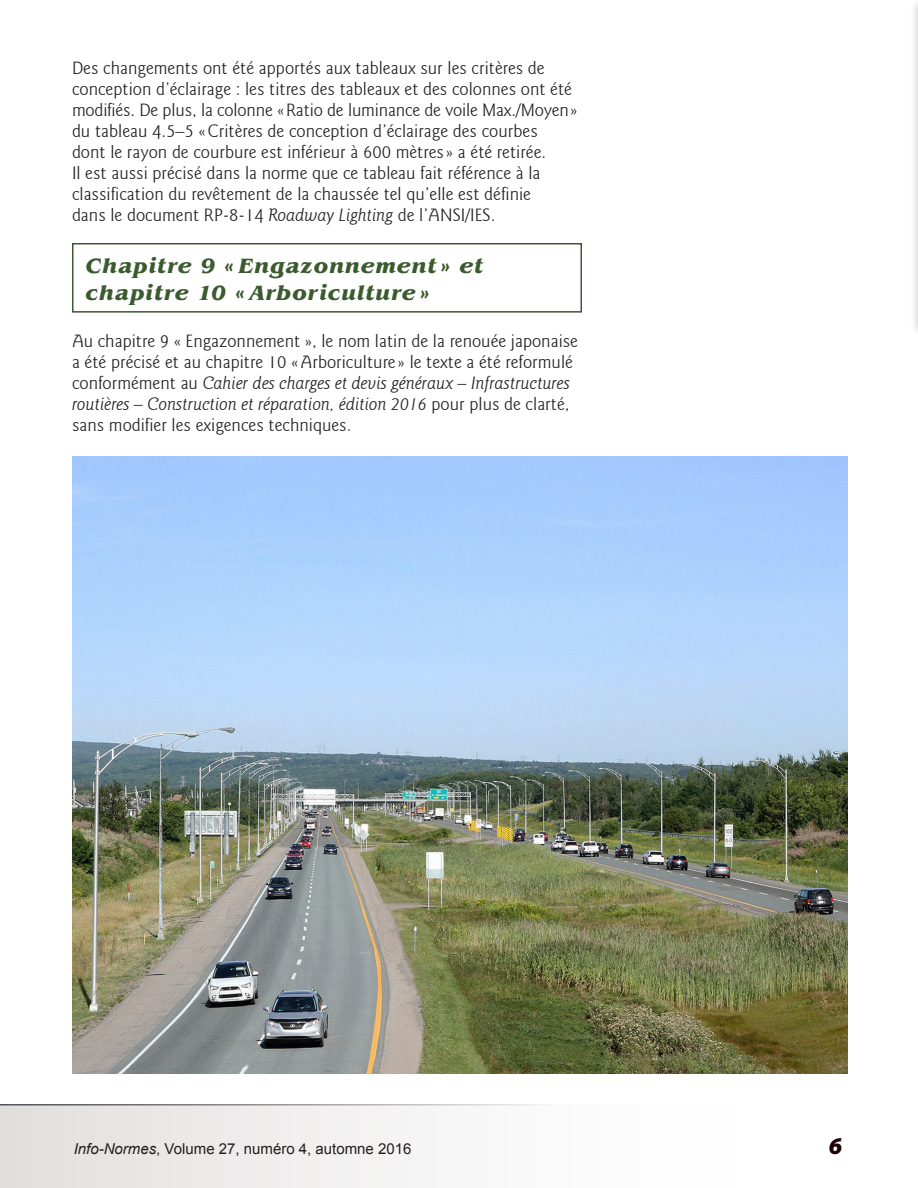
<style>
.page{position:relative;width:918px;height:1188px;background:#fff}
.page>*{position:absolute;margin:0;border:0;box-sizing:border-box;transform-origin:0 0}
.t1{font:italic 900 24px "Myriad Pro";color:#200008}
.t2{font:italic 700 21.3px/27px "Benguiat";letter-spacing:.04em;color:#3a5b2e}
.t3{font:300 18px/21px "Goudy Sans IT Cby BT";color:#231f20}
.t4{font:15px "Arial";color:#231f20}
.s1{font-style:italic}
</style>
<div class="page">
<div style="left:910px;top:0;width:8px;height:337px;background:#231f20;opacity:.3"></div>
<hr style="left:917px;top:0;width:1px;height:324px;background:#fff">
<div style="left:0;top:1105px;width:765px;height:83px;background:linear-gradient(to right,#e4e0e0,#fff)"></div>
<hr style="left:0;top:1104px;width:554px;height:2px;background:#54555a">
<div style="left:72px;top:243px;width:510px;height:70px;border:2px solid #3a5b2e"></div>
<img style="left:72px;top:456px;width:776px;height:618px">
<p class="t3" style="left:72px;top:57px;width:507px">Des changements ont été apportés aux tableaux sur les critères de conception d’éclairage : les titres des tableaux et des colonnes ont été modifiés. De plus, la colonne «Ratio de luminance de voile Max./Moyen» du tableau 4.5–5 «Critères de conception d’éclairage des courbes<br>dont le rayon de courbure est inférieur à 600 mètres » a été retirée.<br>Il est aussi précisé dans la norme que ce tableau fait référence à la classification du revêtement de la chaussée tel qu’elle est définie<br>dans le document RP-8-14 <span class="s1">Roadway Lighting</span> de l’ANSI/IES.</p>
<p class="t2" style="left:85px;top:252px;width:399px">Chapitre 9 « Engazonnement » et chapitre 10 « Arboriculture »</p>
<p class="t3" style="left:72px;top:330px;width:508px">Au chapitre 9 « Engazonnement », le nom latin de la renouée japonaise a été précisé et au chapitre 10 «Arboriculture » le texte a été reformulé conformément au <span class="s1">Cahier des charges et devis généraux – Infrastructures routières – Construction et réparation, édition 2016</span> pour plus de clarté, sans modifier les exigences techniques.</p>
<p class="t4" style="left:74px;top:1139px;width:339px"><span class="s1">Info-Normes</span>, Volume 27, numéro 4, automne 2016</p>
<h1 class="t1" style="left:829px;top:1130px;width:15px">6</h1>
</div>
